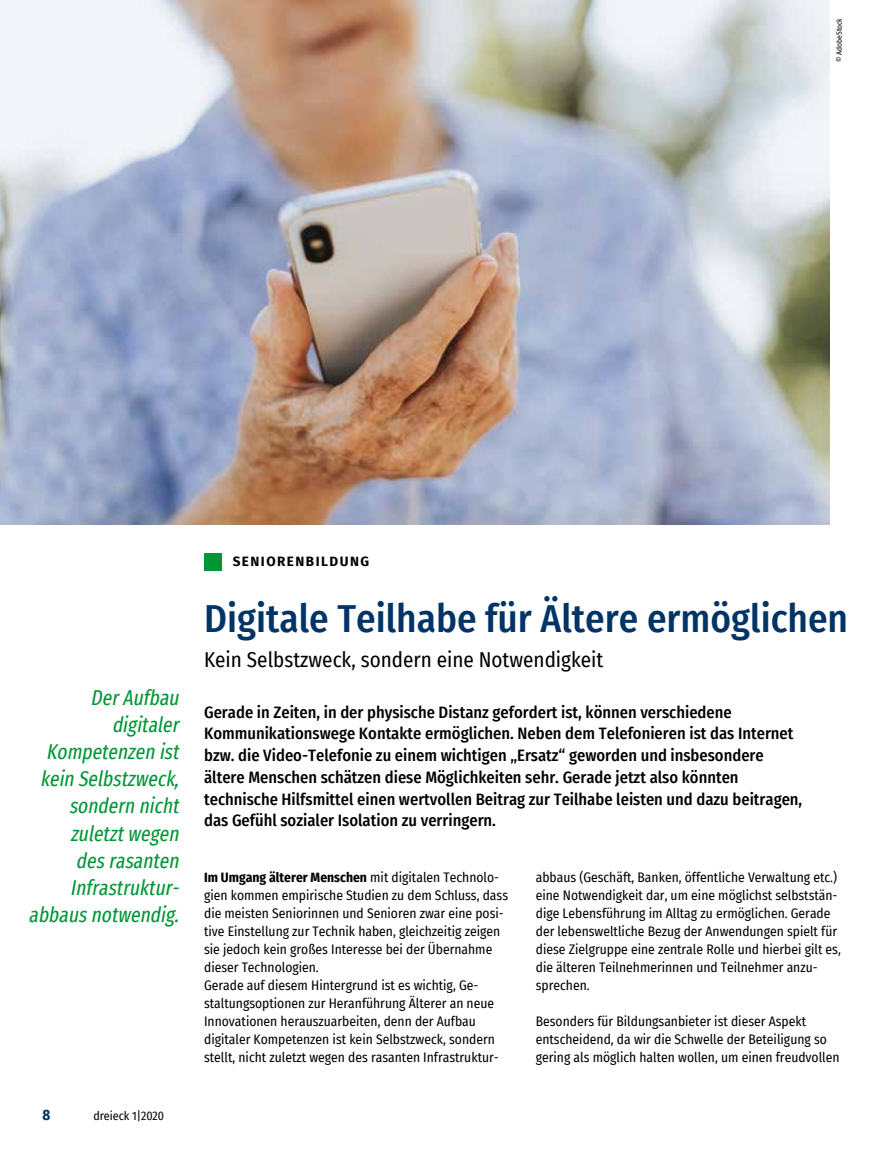
<style>
.page{position:relative;width:893px;height:1149px;background:#fff}
.page>*{position:absolute;margin:0;border:0;box-sizing:border-box;transform-origin:0 0}
.t1{font:500 39px "Fira Sans Condensed";color:#003466}
.t2{font:italic extra-condensed 21px/27px "Fira Sans";color:#009636;text-align:right}
.t3{font:21px "Fira Sans Condensed";color:#000}
.t4{font:500 16.5px/21.8px "Fira Sans Condensed";color:#000}
.t5{font:700 15px "Fira Sans Condensed";color:#003466}
.t6{font:13.5px/18px "Fira Sans Condensed";color:#000}
.t7{font:700 13.5px "Fira Sans";letter-spacing:.11em;color:#000}
.t8{font:12px "Fira Sans Condensed";color:#000}
.t9{font:7.5px "Fira Sans Condensed";color:#000}
.s1{font-weight:700}
</style>
<div class="page">
<img style="left:0;top:0;width:830px;height:524px">
<div style="left:204px;top:553px;width:17px;height:17px;background:#009636"></div>
<p class="t9" style="left:833px;top:62px;width:45px;rotate:-90deg">© AdobeStock</p>
<h2 class="t2" style="left:29px;top:683px;width:157px">DerAufbau digitaler<br>Kompetenzen ist kein Selbstzweck, sondern nicht zuletztwegen desrasanten<br>Infrastruktur&shy;abbausnotwendig.</h2>
<p class="t5" style="left:43px;top:1102px;width:9px">8</p>
<p class="t8" style="left:94px;top:1106px;width:72px">dreieck 1|2020</p>
<p class="t7" style="left:233px;top:549px;width:138px">SENIORENBILDUNG</p>
<h1 class="t1" style="left:204px;top:587px;width:645px">Digitale Teilhabe für Ältere ermöglichen</h1>
<h2 class="t3" style="left:204px;top:643px;width:401px">Kein Selbstzweck, sondern eine Notwendigkeit</h2>
<p class="t4" style="left:204px;top:700px;width:600px">Gerade in Zeiten, in der physische Distanz gefordert ist, können verschiedene Kommunikationswege Kontakte ermöglichen. Neben dem Telefonieren ist das Internet bzw. die Video-Telefonie zu einem wichtigen „Ersatz“ geworden und insbesondere ältere Menschen schätzen diese Möglichkeiten sehr. Gerade jetzt also könnten technische Hilfsmittel einen wertvollen Beitrag zur Teilhabe leisten und dazu beitragen, das Gefühl sozialer Isolation zu verringern.</p>
<p class="t6" style="left:204px;top:867px;width:305px"><span class="s1">Im Umgang älterer Menschen</span> mit digitalen Technolo&shy;gien kommen empirische Studien zu dem Schluss, dass die meisten Seniorinnen und Senioren zwar eine posi&shy;tive Einstellung zur Technik haben, gleichzeitig zeigen sie jedoch kein großes Interesse bei der Übernahme dieser Technologien.<br>Gerade auf diesem Hintergrund ist es wichtig, Ge&shy;staltungsoptionen zur Heranführung Älterer an neue Innovationen herauszuarbeiten, denn der Aufbau digitaler Kompetenzen ist kein Selbstzweck, sondern stellt, nicht zuletzt wegen des rasanten Infrastruktur-</p>
<p class="t6" style="left:536px;top:867px;width:307px">abbaus (Geschäft, Banken, öffentliche Verwaltung etc.) eine Notwendigkeit dar, um eine möglichst selbststän&shy;dige Lebensführung im Alltag zu ermöglichen. Gerade der lebensweltliche Bezug der Anwendungen spielt für diese Zielgruppe eine zentrale Rolle und hierbei gilt es, die älteren Teilnehmerinnen und Teilnehmer anzu&shy;sprechen.</p>
<p class="t6" style="left:536px;top:1011px;width:305px">Besonders für Bildungsanbieter ist dieser Aspekt entscheidend, da wir die Schwelle der Beteiligung so gering als möglich halten wollen, um einen freudvollen</p>
</div>
